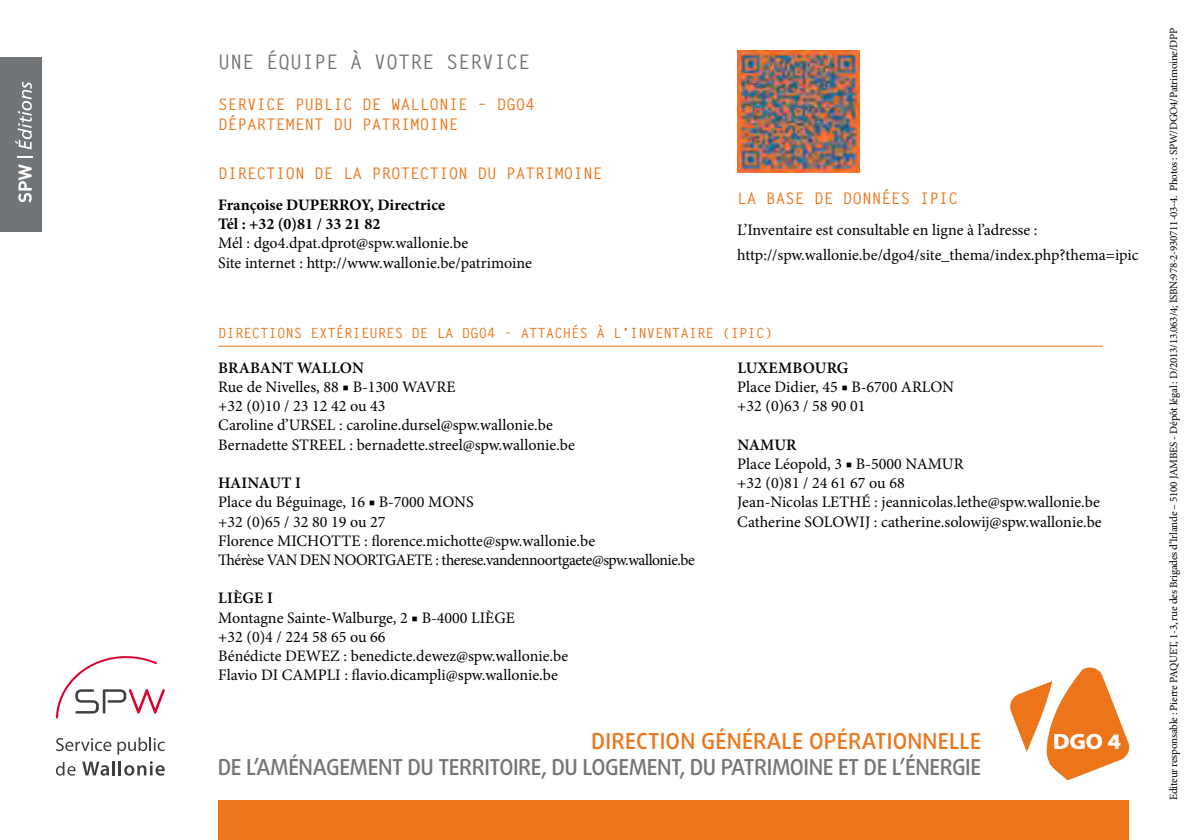
<style>
.page{position:relative;width:1191px;height:840px;background:#fff}
.page>*{position:absolute;margin:0;border:0;box-sizing:border-box;transform-origin:0 0}
.t1{font:500 22px "Daxline Pro";letter-spacing:-.02em;color:#727577}
.t2{font:500 22px "Daxline Pro";letter-spacing:.01em;color:#ec751a}
.t3{font:700 20px "Letter Gothic Std";color:#727577}
.t4{font:16px/19.2px "Minion Pro";color:#000}
.t5{font:700 16px "Letter Gothic Std";color:#ec751a}
.t6{font:700 16px/19.2px "Minion Pro";color:#000}
.t7{font:600 16px "Minion Pro";letter-spacing:.01em;color:#000}
.t8{font:700 14px "Letter Gothic Std";color:#ec751a}
.t9{font:11px "Minion Pro";letter-spacing:-.02em;color:#000}
</style>
<div class="page">
<div style="left:218px;top:799px;width:911px;height:40px;background:#ec751a"></div>
<svg style="left:56px;top:656px;width:109px;height:62px"></svg>
<svg style="left:56px;top:738px;width:55px;height:12px"></svg>
<svg style="left:117px;top:737px;width:48px;height:17px"></svg>
<svg style="left:56px;top:762px;width:19px;height:13px"></svg>
<svg style="left:82px;top:761px;width:27px;height:14px"></svg>
<hr style="left:112px;top:760px;width:3px;height:15px;background:#3e3d40">
<svg style="left:119px;top:761px;width:46px;height:14px"></svg>
<div style="left:0;top:57px;width:41px;height:174px;background:#727577"></div>
<svg style="left:18px;top:164px;width:14px;height:38px"></svg>
<svg style="left:17px;top:156px;width:16px;height:2px"></svg>
<svg style="left:15px;top:82px;width:17px;height:67px"></svg>
<svg style="left:1010px;top:667px;width:120px;height:113px"></svg>
<img style="left:737px;top:51px;width:122px;height:121px">
<hr style="left:218px;top:345px;width:885px;height:1px;background:#ec751a">
<p class="t3" style="left:218px;top:49px;width:313px">UNE ÉQUIPE À VOTRE SERVICE</p>
<p class="t5" style="left:218px;top:95px;width:115px">SERVICE PUBLIC</p>
<p class="t5" style="left:362px;top:95px;width:174px">DE WALLONI E – DGO4</p>
<p class="t5" style="left:218px;top:114px;width:30px">DÉPART</p>
<p class="t5" style="left:276px;top:114px;width:97px">EMENT DU PATRI</p>
<p class="t5" style="left:410px;top:114px;width:49px">MOI NE</p>
<p class="t5" style="left:218px;top:164px;width:48px">DIRECTI</p>
<p class="t5" style="left:285px;top:164px;width:67px">ON DE LA</p>
<p class="t5" style="left:372px;top:164px;width:58px">PROTECTI</p>
<p class="t5" style="left:449px;top:164px;width:68px">ON DU PATRI</p>
<p class="t5" style="left:554px;top:164px;width:49px">MOI NE</p>
<p class="t6" style="left:218px;top:195px;width:228px">Françoise DUPERROY, Directrice<br>Tél : +32 (0)81 / 33 21 82</p>
<p class="t4" style="left:218px;top:234px;width:315px">Mél : dgo4.dpat.dprot@spw.wallonie.be<br>Site internet : http://www.wallonie.be/patrimoine</p>
<p class="t5" style="left:737px;top:188px;width:222px">LA BASE DE DONNÉES IPIC</p>
<p class="t4" style="left:737px;top:217px;width:403px;line-height:24.8px">L’Inventaire est consultable en ligne à l’adresse : http://spw.wallonie.be/dgo4/site_thema/index.php?thema=ipic</p>
<p class="t8" style="left:218px;top:324px;width:42px">DIRECTI</p>
<p class="t8" style="left:277px;top:324px;width:168px">ONS EXTÉRI EURES DE LA</p>
<p class="t8" style="left:462px;top:324px;width:77px">DGO4 - ATTAC</p>
<p class="t8" style="left:563px;top:324px;width:119px">HÉS À L ’INVENTAIR</p>
<p class="t8" style="left:705px;top:324px;width:69px">E (IPIC)</p>
<p class="t7" style="left:218px;top:356px;width:13px">BRABANT</p>
<p class="t7" style="left:297px;top:356px;width:12px">WALL</p>
<p class="t7" style="left:340px;top:356px;width:23px">ON</p>
<p class="t4" style="left:218px;top:377px;width:358px">Rue de Nivelles, 88 ■ B-1300 WAVRE<br>+32 (0)10 / 23 12 42 ou 43<br>Caroline d’URSEL : caroline.dursel@spw.wallonie.be Bernadette STREEL : bernadette.streel@spw.wallonie.be</p>
<p class="t7" style="left:218px;top:471px;width:21px">HAINA</p>
<p class="t7" style="left:269px;top:471px;width:33px">UT I</p>
<p class="t4" style="left:218px;top:492px;width:478px">Place du Béguinage, 16 ■ B-7000 MONS<br>+32 (0)65 / 32 80 19 ou 27<br>Florence MICHOTTE : florence.michotte@spw.wallonie.be<br>Thérèse VAN DEN NOORTGAETE : therese.vandennoortgaete@spw.wallonie.be</p>
<p class="t7" style="left:218px;top:587px;width:56px">LIÈGE I</p>
<p class="t4" style="left:218px;top:607px;width:351px">Montagne Sainte-Walburge, 2 ■ B-4000 LIÈGE<br>+32 (0)4 / 224 58 65 ou 66<br>Bénédicte DEWEZ : benedicte.dewez@spw.wallonie.be Flavio DI CAMPLI : flavio.dicampli@spw.wallonie.be</p>
<p class="t7" style="left:737px;top:356px;width:44px">LUXEMB</p>
<p class="t7" style="left:802px;top:356px;width:36px">OURG</p>
<p class="t4" style="left:737px;top:377px;width:218px">Place Didier, 45 ■ B-6700 ARLON +32 (0)63 / 58 90 01</p>
<p class="t7" style="left:737px;top:433px;width:57px">NAMUR</p>
<p class="t4" style="left:737px;top:454px;width:366px">Place Léopold, 3 ■ B-5000 NAMUR<br>+32 (0)81 / 24 61 67 ou 68<br>Jean-Nicolas LETHÉ : jeannicolas.lethe@spw.wallonie.be Catherine SOLOWIJ : catherine.solowij@spw.wallonie.be</p>
<h1 class="t2" style="left:591px;top:726px;width:391px">DIRECTION GÉNÉRALE OPÉRATIONNELLE</h1>
<h1 class="t1" style="left:218px;top:752px;width:84px">DE L’AMÉNAGE</h1>
<h1 class="t1" style="left:350px;top:752px;width:31px">MENT</h1>
<h1 class="t1" style="left:407px;top:752px;width:43px">DU TERRITOIRE</h1>
<h1 class="t1" style="left:541px;top:752px;width:53px">, DU LOGE</h1>
<h1 class="t1" style="left:628px;top:752px;width:103px">MENT, DU PATRI</h1>
<h1 class="t1" style="left:772px;top:752px;width:30px">MOINE</h1>
<h1 class="t1" style="left:838px;top:752px;width:75px">ET DE L’ÉNERGIE</h1>
<p class="t9" style="left:1166px;top:799px;width:773px;rotate:-90deg">Editeur responsable : Pierre PAQUET, 1-3, rue des Brigades d’Irlande – 5100 JAMBES - Dépôt légal : D/2013/13.063/4; ISBN:978-2-930711-03-4. Photos : SPW/DGO4/Patrimoine/DPP</p>
</div>
